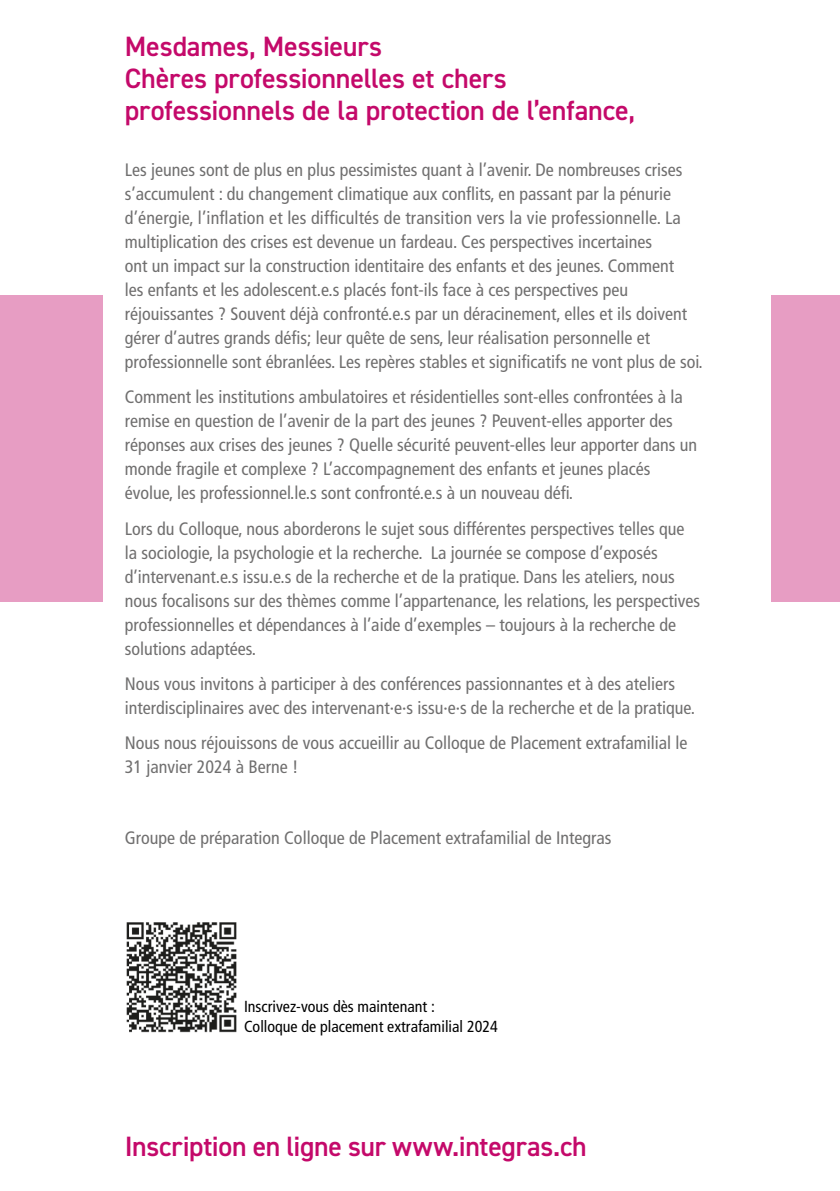
<style>
.page{position:relative;width:840px;height:1191px;background:#fff}
.page>*{position:absolute;margin:0;border:0;box-sizing:border-box;transform-origin:0 0}
.t1{font:600 28px/32px "DIN2014";letter-spacing:-.005em;color:#c4096a}
.t2{font:condensed 18px/24px "Frutiger LT Pro";color:#706f6f}
.t3{font:condensed 16px/19.2px "Frutiger LT Pro";color:#000}
</style>
<div class="page">
<div style="left:0;top:295px;width:102px;height:306px;background:#e79dc3"></div>
<div style="left:771px;top:295px;width:68px;height:306px;background:#e79dc3"></div>
<img style="left:126px;top:922px;width:111px;height:111px">
<h1 class="t1" style="left:125px;top:30px;width:511px">Mesdames, Messieurs<br>Chères professionnelles et chers professionnels de la protection de l’enfance,</h1>
<p class="t2" style="left:125px;top:158px;width:579px">Les jeunes sont de plus en plus pessimistes quant à l’avenir. De nombreuses crises s’accumulent : du changement climatique aux conflits, en passant par la pénurie d’énergie, l’inflation et les difficultés de transition vers la vie professionnelle. La multiplication des crises est devenue un fardeau. Ces perspectives incertaines<br>ont un impact sur la construction identitaire des enfants et des jeunes. Comment<br>les enfants et les adolescent.e.s placés font-ils face à ces perspectives peu réjouissantes ? Souvent déjà confronté.e.s par un déracinement, elles et ils doivent gérer d’autres grands défis; leur quête de sens, leur réalisation personnelle et professionnelle sont ébranlées. Les repères stables et significatifs ne vont plus de soi.</p>
<p class="t2" style="left:125px;top:385px;width:573px">Comment les institutions ambulatoires et résidentielles sont-elles confrontées à la remise en question de l’avenir de la part des jeunes ? Peuvent-elles apporter des réponses aux crises des jeunes ? Quelle sécurité peuvent-elles leur apporter dans un monde fragile et complexe ? L’accompagnement des enfants et jeunes placés évolue, les professionnel.le.s sont confronté.e.s à un nouveau défi.</p>
<p class="t2" style="left:125px;top:516px;width:576px">Lors du Colloque, nous aborderons le sujet sous différentes perspectives telles que la sociologie, la psychologie et la recherche. La journée se compose d’exposés d’intervenant.e.s issu.e.s de la recherche et de la pratique. Dans les ateliers, nous nous focalisons sur des thèmes comme l’appartenance, les relations, les perspectives professionnelles et dépendances à l’aide d’exemples – toujours à la recherche de solutions adaptées.</p>
<p class="t2" style="left:125px;top:672px;width:571px">Nous vous invitons à participer à des conférences passionnantes et à des ateliers interdisciplinaires avec des intervenant·e·s issu·e·s de la recherche et de la pratique.</p>
<p class="t2" style="left:125px;top:731px;width:564px">Nous nous réjouissons de vous accueillir au Colloque de Placement extrafamilial le<br>31 janvier 2024 à Berne !</p>
<p class="t2" style="left:125px;top:826px;width:488px">Groupe de préparation Colloque de Placement extrafamilial de Integras</p>
<p class="t3" style="left:244px;top:997px;width:255px">Inscrivez-vous dès maintenant :<br>Colloque de placement extrafamilial 2024</p>
<h1 class="t1" style="left:125px;top:1129px;width:463px">Inscription en ligne sur www.integras.ch</h1>
</div>
